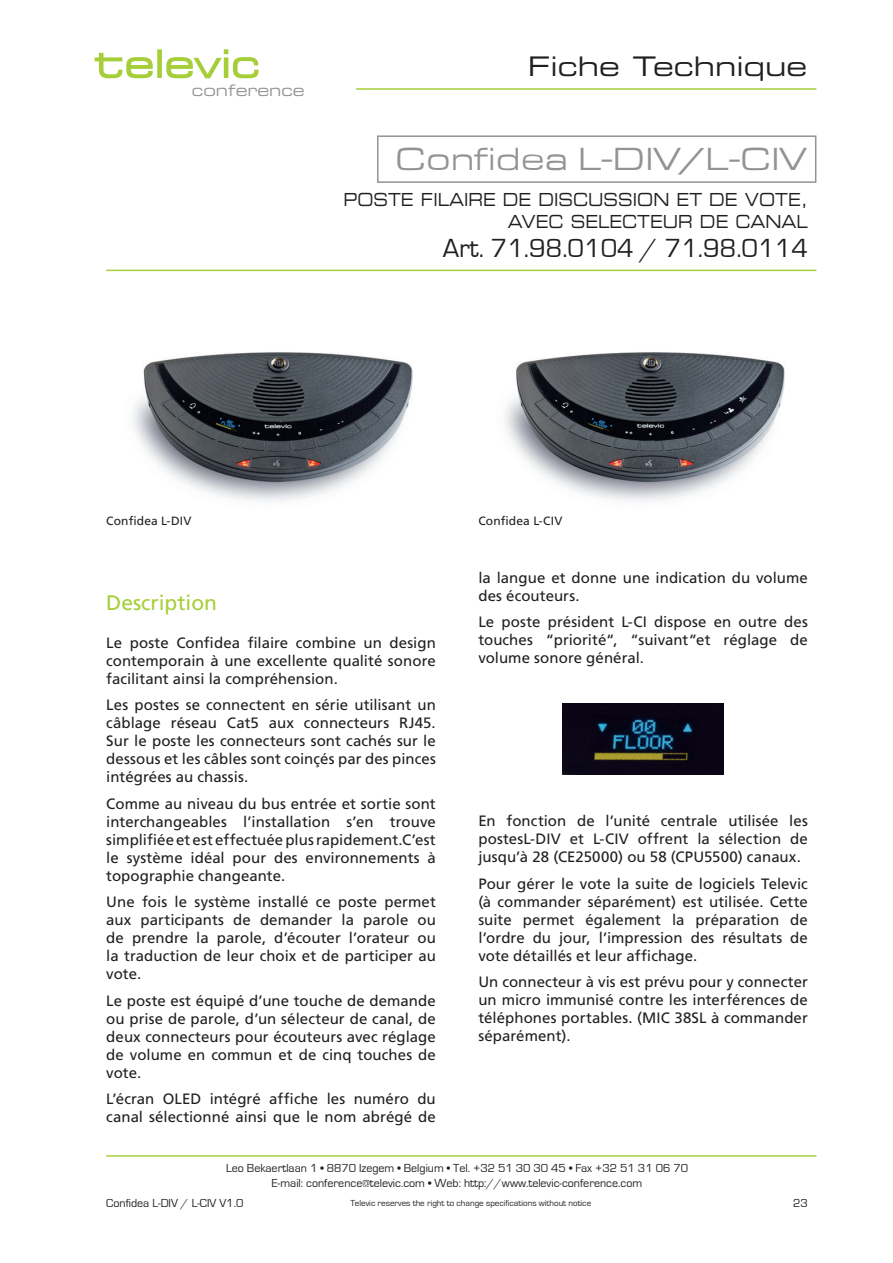
<style>
.page{position:relative;width:893px;height:1263px;background:#fff}
.page>*{position:absolute;margin:0;border:0;box-sizing:border-box;transform-origin:0 0}
.t1{font:33px "Eurostile Extended Roman DTC";color:#919396}
.t2{font:27px "Eurostile";color:#231f20}
.t3{font:27px "Eurostile LT Extended Two";color:#231f20}
.t4{font:21px "Frutiger LT";color:#a6ce39}
.t5{font:18px/21.6px "Eurostile LT Extended Two";color:#231f20;text-align:right;scale:.82 1}
.t6{font:15.9px "Eurostile LT Extended Two";color:#939598}
.t7{font:15px/18px "Frutiger LT";letter-spacing:.005em;color:#231f20;text-align:justify}
.t8{font:12px/14.4px "Eurostile";color:#231f20;text-align:center}
.t9{font:12px "Frutiger LT";letter-spacing:.015em;color:#231f20}
.t10{font:9px "Eurostile";color:#231f20}
</style>
<div class="page">
<svg style="left:95px;top:49px;width:164px;height:29px"></svg>
<hr style="left:356px;top:88px;width:460px;height:2px;background:#a6ce39">
<hr style="left:106px;top:270px;width:710px;height:1px;background:#a6ce39">
<hr style="left:106px;top:1155px;width:710px;height:2px;background:#a6ce39">
<svg style="left:377px;top:135px;width:440px;height:48px"></svg>
<img style="left:505px;top:352px;width:280px;height:149px">
<img style="left:133px;top:352px;width:280px;height:149px">
<img style="left:562px;top:703px;width:162px;height:71px">
<p class="t6" style="left:192px;top:80px;width:114px">conference</p>
<h2 class="t3" style="left:528px;top:48px;width:281px">Fiche Technique</h2>
<h1 class="t1" style="left:395px;top:142px;width:413px">Confidea L-DIV/L-CIV</h1>
<p class="t5" style="left:344px;top:189px;width:568px">POSTE FILAIRE DE DISCUSSION ET DE VOTE,<br>AVEC SELECTEUR DE CANAL</p>
<h2 class="t2" style="left:443px;top:233px;width:367px">Art. 71.98.0104 / 71.98.0114</h2>
<p class="t9" style="left:106px;top:514px;width:87px">Confidea L-DIV</p>
<p class="t9" style="left:478px;top:514px;width:86px">Confidea L-CIV</p>
<h3 class="t4" style="left:106px;top:591px;width:112px">Description</h3>
<p class="t7" style="left:106px;top:634px;width:331px">Le poste Confidea filaire combine un design contemporain à une excellente qualité sonore facilitant ainsi la compréhension.</p>
<p class="t7" style="left:106px;top:696px;width:331px">Les postes se connectent en série utilisant un câblage réseau Cat5 aux connecteurs RJ45.<br>Sur le poste les connecteurs sont cachés sur le dessous et les câbles sont coinçés par des pinces intégrées au chassis.</p>
<p class="t7" style="left:106px;top:795px;width:331px">Comme au niveau du bus entrée et sortie sont interchangeables l’installation s’en trouve simplifiée et est effectuée plus rapidement.C’est le système idéal pour des environnements à topographie changeante.</p>
<p class="t7" style="left:106px;top:893px;width:331px">Une fois le système installé ce poste permet aux participants de demander la parole ou de prendre la parole, d’écouter l’orateur ou la traduction de leur choix et de participer au vote.</p>
<p class="t7" style="left:106px;top:992px;width:331px">Le poste est équipé d’une touche de demande ou prise de parole, d’un sélecteur de canal, de deux connecteurs pour écouteurs avec réglage de volume en commun et de cinq touches de vote.</p>
<p class="t7" style="left:106px;top:1090px;width:331px">L’écran OLED intégré affiche les numéro du canal sélectionné ainsi que le nom abrégé de</p>
<p class="t7" style="left:478px;top:568px;width:331px">la langue et donne une indication du volume des écouteurs.</p>
<p class="t7" style="left:478px;top:613px;width:331px">Le poste président L-CI dispose en outre des touches “priorité“, “suivant“et réglage de volume sonore général.</p>
<p class="t7" style="left:478px;top:812px;width:331px">En fonction de l’unité centrale utilisée les postesL-DIV et L-CIV offrent la sélection de jusqu’à 28 (CE25000) ou 58 (CPU5500) canaux.</p>
<p class="t7" style="left:478px;top:874px;width:331px">Pour gérer le vote la suite de logiciels Televic (à commander séparément) est utilisée. Cette suite permet également la préparation de l’ordre du jour, l’impression des résultats de vote détaillés et leur affichage.</p>
<p class="t7" style="left:478px;top:973px;width:331px">Un connecteur à vis est prévu pour y connecter un micro immunisé contre les interférences de téléphones portables. (MIC 38SL à commander séparément).</p>
<p class="t8" style="left:226px;top:1161px;width:464px">Leo Bekaertlaan 1 • 8870 Izegem • Belgium • Tel. +32 51 30 30 45 • Fax +32 51 31 06 70<br>E-mail: conference@televic.com • Web: http://www.televic-conference.com</p>
<p class="t8" style="left:106px;top:1196px;width:139px">Confidea L-DIV / L-CIV V1.0</p>
<p class="t10" style="left:350px;top:1198px;width:242px">Televic reserves the right to change specifications without notice</p>
<p class="t8" style="left:793px;top:1196px;width:16px">23</p>
</div>
